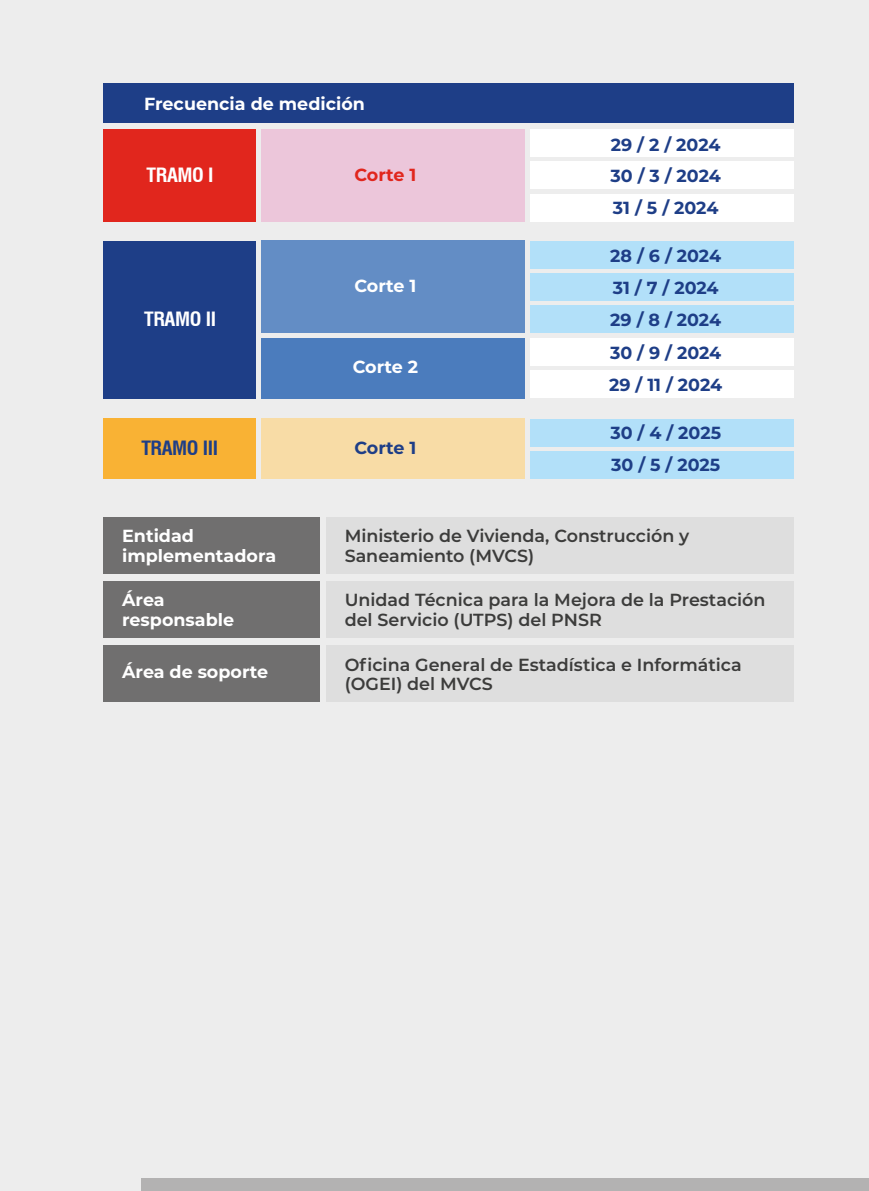
<style>
.page{position:relative;width:869px;height:1191px;background:#fff}
.page>*{position:absolute;margin:0;border:0;box-sizing:border-box;transform-origin:0 0}
.t1{font:700 condensed 19.25px "Swiss 721 BT";letter-spacing:-.02em;color:#fff;scale:1.04 1}
.t2{font:700 condensed 19.25px "Swiss 721 BT";letter-spacing:-.02em;color:#1e3e87;scale:1.04 1}
.t3{font:600 17.5px/19.6px "Montserrat";color:#3c3c3b}
.t4{font:700 17.5px/32.2px "Montserrat";color:#1e3e87}
.t5{font:700 17.5px/19.6px "Montserrat";color:#fff}
.t6{font:700 17.5px "Montserrat";letter-spacing:-.01em;color:#e1261d}
</style>
<div class="page">
<div style="left:0;top:0;width:868px;height:1191px;background:#ededed"></div>
<div style="left:141px;top:1178px;width:727px;height:13px;background:#b3b2b2"></div>
<div style="left:104px;top:83px;width:689px;height:40px;background:#1e3e87"></div>
<div style="left:104px;top:129px;width:152px;height:93px;background:#e1261d"></div>
<div style="left:261px;top:129px;width:264px;height:93px;background:#ecc6da"></div>
<div style="left:530px;top:129px;width:263px;height:28px;background:#fff"></div>
<div style="left:530px;top:161px;width:263px;height:28px;background:#fff"></div>
<div style="left:530px;top:194px;width:263px;height:28px;background:#fff"></div>
<div style="left:104px;top:418px;width:152px;height:61px;background:#f9b234"></div>
<div style="left:261px;top:338px;width:264px;height:60px;background:#4b7cbd"></div>
<div style="left:530px;top:338px;width:263px;height:28px;background:#fff"></div>
<div style="left:530px;top:370px;width:263px;height:28px;background:#fff"></div>
<div style="left:104px;top:241px;width:152px;height:157px;background:#1e3e87"></div>
<div style="left:261px;top:241px;width:264px;height:92px;background:#638dc5"></div>
<div style="left:530px;top:241px;width:263px;height:28px;background:#b2e0f9"></div>
<div style="left:530px;top:273px;width:263px;height:28px;background:#b2e0f9"></div>
<div style="left:530px;top:305px;width:263px;height:28px;background:#b2e0f9"></div>
<div style="left:261px;top:418px;width:264px;height:61px;background:#f8dca6"></div>
<div style="left:530px;top:418px;width:263px;height:28px;background:#b2e0f9"></div>
<div style="left:530px;top:451px;width:263px;height:28px;background:#b2e0f9"></div>
<div style="left:104px;top:517px;width:216px;height:56px;background:#706f6f"></div>
<div style="left:326px;top:517px;width:467px;height:56px;background:#dedede"></div>
<div style="left:104px;top:581px;width:216px;height:56px;background:#706f6f"></div>
<div style="left:326px;top:581px;width:467px;height:56px;background:#dedede"></div>
<div style="left:104px;top:645px;width:216px;height:57px;background:#706f6f"></div>
<div style="left:326px;top:645px;width:467px;height:57px;background:#dedede"></div>
<p class="t5" style="left:144px;top:93px;width:222px">Frecuencia de medición</p>
<p class="t1" style="left:147px;top:163px;width:66px">TRAMO I</p>
<p class="t6" style="left:354px;top:162px;width:63px">Corte 1</p>
<p class="t1" style="left:144px;top:307px;width:71px">TRAMO II</p>
<p class="t2" style="left:141px;top:436px;width:75px">TRAMO III</p>
<p class="t5" style="left:354px;top:275px;width:63px">Corte 1</p>
<p class="t5" style="left:352px;top:356px;width:67px">Corte 2</p>
<p class="t4" style="left:354px;top:430px;width:63px">Corte 1</p>
<p class="t4" style="left:610px;top:128px;width:112px;line-height:31.5px;text-align:justify">29 / 2 / 2024<br>30 / 3 / 2024<br>31 / 5 / 2024</p>
<p class="t4" style="left:609px;top:239px;width:114px">28 / 6 / 2024<br>31 / 7 / 2024<br>29 / 8 / 2024<br>30 / 9 / 2024<br>29 / 11 / 2024</p>
<p class="t4" style="left:610px;top:416px;width:112px;line-height:31.5px">30 / 4 / 2025<br>30 / 5 / 2025</p>
<p class="t5" style="left:122px;top:525px;width:155px">Entidad implementadora</p>
<p class="t3" style="left:344px;top:525px;width:346px">Ministerio de Vivienda, Construcción y<br>Saneamiento (MVCS)</p>
<p class="t5" style="left:122px;top:589px;width:113px">Área responsable</p>
<p class="t3" style="left:344px;top:589px;width:422px">Unidad Técnica para la Mejora de la Prestación del Servicio (UTPS) del PNSR</p>
<p class="t5" style="left:122px;top:661px;width:147px">Área de soporte</p>
<p class="t3" style="left:344px;top:654px;width:398px">Oficina General de Estadística e Informática (OGEI) del MVCS</p>
</div>
